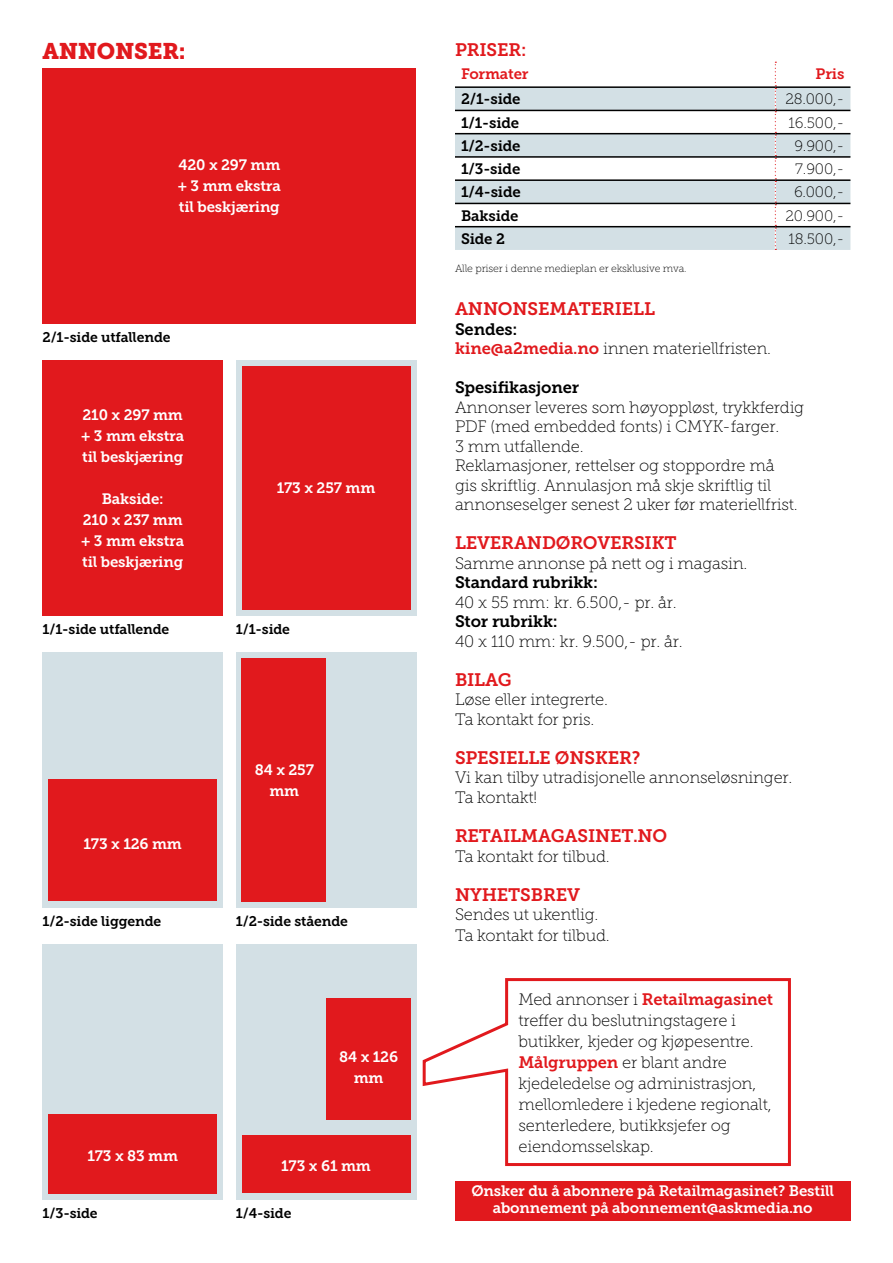
<style>
.page{position:relative;width:893px;height:1263px;background:#fff}
.page>*{position:absolute;margin:0;border:0;box-sizing:border-box;transform-origin:0 0}
.t1{font:22.5px "Museo Slab 900";letter-spacing:-.01em;color:#e1191d}
.t2{font:18px "Museo Slab 700";letter-spacing:-.01em;color:#e1191d}
.t3{font:16.5px/19.5px "Museo Slab 100";letter-spacing:-.01em;color:#000}
.t4{font:16.5px "Museo Slab 700";letter-spacing:-.01em;color:#000}
.t5{font:16.5px "Museo Slab 700";letter-spacing:-.01em;color:#e1191d}
.t6{font:15px/21px "Museo Slab 700";letter-spacing:-.01em;color:#fff;text-align:center}
.t7{font:15px "Museo Slab 100";letter-spacing:-.01em;color:#000}
.t8{font:15px "Museo Slab 700";letter-spacing:-.01em;color:#000}
.t9{font:15px "Museo Slab 700";letter-spacing:-.01em;color:#e1191d}
.t10{font:13.95px "Museo Slab 700";letter-spacing:-.01em;color:#000}
.t11{font:10.5px "Museo Slab 100";letter-spacing:-.01em;color:#000}
.s1{font-family:"Museo Slab 700";color:#e1191d}
.s2{font-family:"Museo Slab 100";color:#000}
</style>
<div class="page">
<svg style="left:455px;top:88px;width:395px;height:162px;fill:#d3e0e5"></svg>
<svg style="left:775px;top:62px;width:1px;height:188px"></svg>
<hr style="left:455px;top:86px;width:320px;height:2px;background:#000">
<hr style="left:775px;top:86px;width:75px;height:2px;background:#000">
<hr style="left:455px;top:110px;width:320px;height:1px;background:#000">
<hr style="left:775px;top:110px;width:75px;height:1px;background:#000">
<hr style="left:455px;top:133px;width:320px;height:1px;background:#000">
<hr style="left:775px;top:133px;width:75px;height:1px;background:#000">
<hr style="left:455px;top:156px;width:320px;height:2px;background:#000">
<hr style="left:775px;top:156px;width:75px;height:2px;background:#000">
<hr style="left:455px;top:179px;width:320px;height:2px;background:#000">
<hr style="left:775px;top:179px;width:75px;height:2px;background:#000">
<hr style="left:455px;top:203px;width:320px;height:1px;background:#000">
<hr style="left:775px;top:203px;width:75px;height:1px;background:#000">
<hr style="left:455px;top:226px;width:320px;height:1px;background:#000">
<hr style="left:775px;top:226px;width:75px;height:1px;background:#000">
<div style="left:43px;top:360px;width:180px;height:255px;background:#e1191d"></div>
<div style="left:236px;top:360px;width:180px;height:255px;background:#d3e0e5"></div>
<div style="left:242px;top:366px;width:168px;height:243px;background:#e1191d"></div>
<div style="left:43px;top:68px;width:373px;height:255px;background:#e1191d"></div>
<div style="left:43px;top:944px;width:180px;height:255px;background:#d3e0e5"></div>
<div style="left:49px;top:1114px;width:168px;height:79px;background:#e1191d"></div>
<div style="left:236px;top:944px;width:180px;height:255px;background:#d3e0e5"></div>
<div style="left:242px;top:1135px;width:168px;height:58px;background:#e1191d"></div>
<div style="left:43px;top:652px;width:180px;height:255px;background:#d3e0e5"></div>
<div style="left:49px;top:780px;width:168px;height:121px;background:#e1191d"></div>
<div style="left:236px;top:652px;width:180px;height:255px;background:#d3e0e5"></div>
<div style="left:242px;top:658px;width:84px;height:243px;background:#e1191d"></div>
<div style="left:326px;top:998px;width:84px;height:121px;background:#e1191d"></div>
<div style="left:455px;top:1181px;width:395px;height:39px;background:#e1191d"></div>
<svg style="left:422px;top:978px;width:369px;height:188px"></svg>
<h1 class="t1" style="left:43px;top:38px;width:145px">ANNONSER:</h1>
<p class="t6" style="left:178px;top:154px;width:105px;text-align:justify">420 x 297 mm + 3 mm ekstra til beskjæring</p>
<p class="t10" style="left:43px;top:329px;width:130px">2/1-side utfallende</p>
<p class="t6" style="left:81px;top:404px;width:105px;text-align:justify">210 x 297 mm + 3 mm ekstra til beskjæring</p>
<p class="t6" style="left:81px;top:488px;width:105px">Bakside:<br>210 x 237 mm + 3 mm ekstra til beskjæring</p>
<p class="t10" style="left:43px;top:621px;width:128px">1/1-side utfallende</p>
<p class="t6" style="left:84px;top:833px;width:100px">173 x 126 mm</p>
<p class="t10" style="left:43px;top:913px;width:120px">1/2-side liggende</p>
<p class="t6" style="left:87px;top:1145px;width:92px">173 x 83 mm</p>
<p class="t10" style="left:43px;top:1205px;width:57px">1/3-side</p>
<p class="t6" style="left:277px;top:477px;width:100px">173 x 257 mm</p>
<p class="t10" style="left:236px;top:621px;width:56px">1/1-side</p>
<p class="t6" style="left:255px;top:759px;width:61px">84 x 257 mm</p>
<p class="t10" style="left:236px;top:913px;width:114px">1/2-side stående</p>
<p class="t6" style="left:339px;top:1046px;width:61px">84 x 126 mm</p>
<p class="t6" style="left:281px;top:1156px;width:91px">173 x 61 mm</p>
<p class="t10" style="left:236px;top:1205px;width:57px">1/4-side</p>
<p class="t2" style="left:455px;top:40px;width:73px">PRISER:</p>
<p class="t9" style="left:461px;top:65px;width:69px">Formater</p>
<p class="t9" style="left:816px;top:65px;width:30px">Pris</p>
<p class="t8" style="left:461px;top:91px;width:61px">2/1-side</p>
<p class="t7" style="left:786px;top:91px;width:60px">28.000,-</p>
<p class="t8" style="left:461px;top:114px;width:60px">1/1-side</p>
<p class="t7" style="left:789px;top:114px;width:57px">16.500,-</p>
<p class="t8" style="left:461px;top:137px;width:61px">1/2-side</p>
<p class="t7" style="left:794px;top:138px;width:52px">9.900,-</p>
<p class="t8" style="left:461px;top:160px;width:61px">1/3-side</p>
<p class="t7" style="left:795px;top:161px;width:51px">7.900,-</p>
<p class="t8" style="left:461px;top:184px;width:61px">1/4-side</p>
<p class="t7" style="left:794px;top:184px;width:52px">6.000,-</p>
<p class="t8" style="left:461px;top:207px;width:59px">Bakside</p>
<p class="t7" style="left:785px;top:207px;width:60px">20.900,-</p>
<p class="t8" style="left:461px;top:230px;width:46px">Side 2</p>
<p class="t7" style="left:788px;top:231px;width:57px">18.500,-</p>
<p class="t11" style="left:455px;top:263px;width:233px">Alle priser i denne medieplan er eksklusive mva.</p>
<p class="t2" style="left:455px;top:299px;width:202px">ANNONSEMATERIELL</p>
<p class="t4" style="left:455px;top:320px;width:64px">Sendes:</p>
<p class="t3" style="left:455px;top:339px;width:318px"><span class="s1">kine@a2media.no</span> innen materiellfristen.</p>
<p class="t4" style="left:455px;top:378px;width:126px">Spesifikasjoner</p>
<p class="t3" style="left:455px;top:398px;width:351px">Annonser leveres som høyoppløst, trykkferdig PDF (med embedded fonts) i CMYK-farger.<br>3 mm utfallende.<br>Reklamasjoner, rettelser og stoppordre må<br>gis skriftlig. Annulasjon må skje skriftlig til annonseselger senest 2 uker før materiellfrist.</p>
<p class="t2" style="left:455px;top:533px;width:223px">LEVERANDØROVERSIKT</p>
<p class="t3" style="left:455px;top:554px;width:294px">Samme annonse på nett og i magasin.</p>
<p class="t4" style="left:455px;top:573px;width:145px">Standard rubrikk:</p>
<p class="t3" style="left:455px;top:593px;width:223px">40 x 55 mm: kr. 6.500,- pr. år.</p>
<p class="t4" style="left:455px;top:612px;width:104px">Stor rubrikk:</p>
<p class="t3" style="left:455px;top:632px;width:229px">40 x 110 mm: kr. 9.500,- pr. år.</p>
<p class="t2" style="left:455px;top:669px;width:58px">BILAG</p>
<p class="t3" style="left:455px;top:690px;width:154px">Løse eller integrerte.<br>Ta kontakt for pris.</p>
<p class="t2" style="left:455px;top:747px;width:187px">SPESIELLE ØNSKER?</p>
<p class="t3" style="left:455px;top:768px;width:339px">Vi kan tilby utradisjonelle annonseløsninger.<br>Ta kontakt!</p>
<p class="t2" style="left:455px;top:825px;width:214px">RETAILMAGASINET.NO</p>
<p class="t3" style="left:455px;top:846px;width:156px">Ta kontakt for tilbud.</p>
<p class="t2" style="left:455px;top:884px;width:126px">NYHETSBREV</p>
<p class="t3" style="left:455px;top:904px;width:156px;line-height:21px">Sendes ut ukentlig.<br>Ta kontakt for tilbud.</p>
<p class="t5" style="left:518px;top:990px;width:256px"><span class="s2">Med annonser i</span> Retailmagasinet</p>
<p class="t3" style="left:518px;top:1010px;width:255px;line-height:21px">treffer du beslutningstagere i butikker, kjeder og kjøpesentre.<br><span class="s1">Målgruppen</span> er blant andre kjedeledelse og administrasjon, mellomledere i kjedene regionalt, senterledere, butikksjefer og eiendomsselskap.</p>
<p class="t6" style="left:471px;top:1183px;width:364px;line-height:16.5px">Ønsker du å abonnere på Retailmagasinet? Bestill abonnement på abonnement@askmedia.no</p>
</div>
